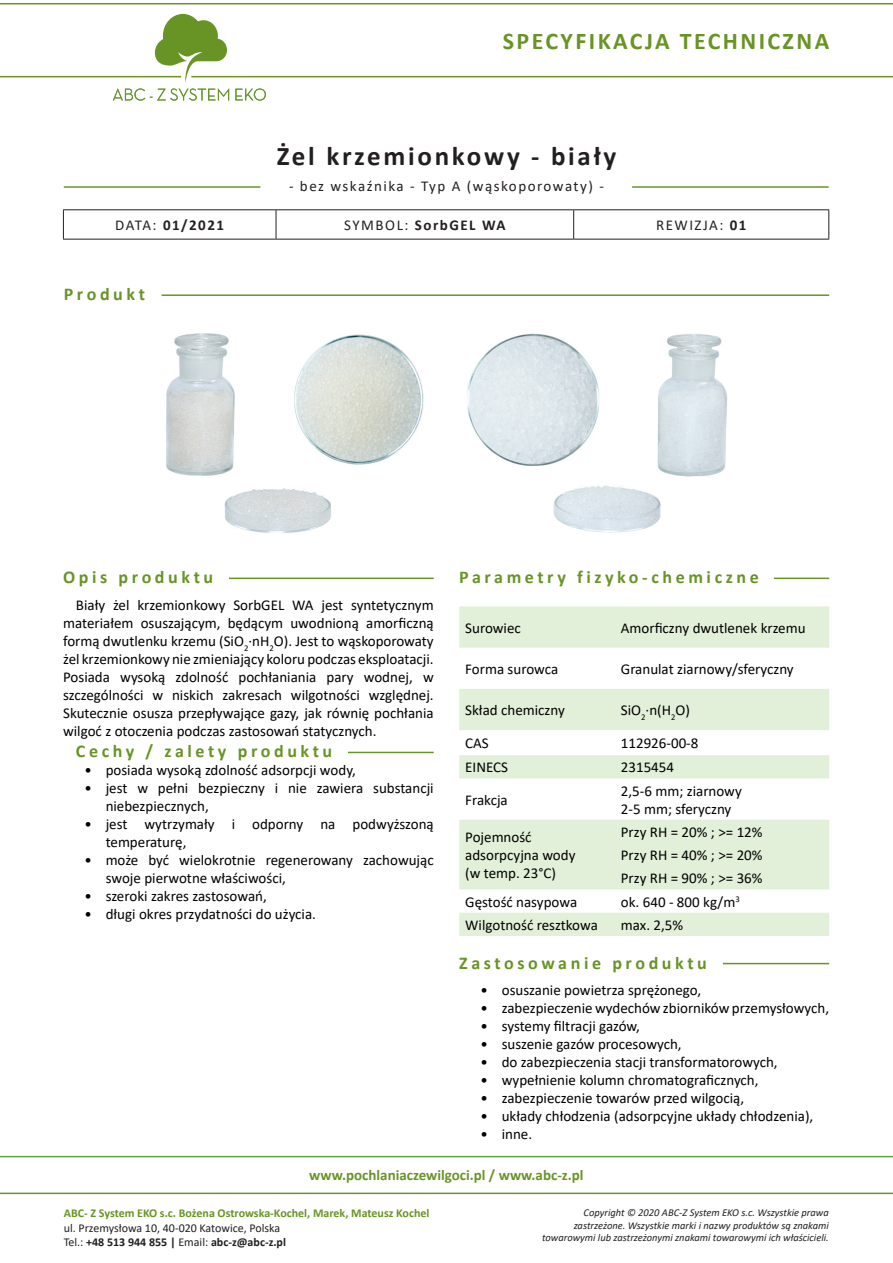
<style>
.page{position:relative;width:893px;height:1263px;background:#fff}
.page>*{position:absolute;margin:0;border:0;box-sizing:border-box;transform-origin:0 0}
.Nazwa{font:700 27px "Calibri";letter-spacing:.1em;color:#231f20}
.t1{font:700 24px "Calibri";letter-spacing:.1em;color:#689425}
.Nagłówek_h1{font:700 18px "Calibri";letter-spacing:.2em;color:#689425}
.Tekst_-_czarny{font:700 18px "Calibri";letter-spacing:.2em;color:#689425}
.Tekst_-_czarny-2{font:15px/18px "Calibri";color:#000}
.tekst_tabele{font:15px/18px "Calibri";color:#000}
.t2{font:700 15px "Calibri";color:#689425}
.Nazwa-2{font:15px "Calibri";letter-spacing:.1em;color:#231f20}
.Opisy_tabel{font:700 15px "Calibri";letter-spacing:.1em;color:#231f20}
.Opisy_tabel-2{font:15px "Calibri";letter-spacing:.1em;color:#231f20}
.t3{font:12px/14.4px "Calibri";color:#231f20}
.t4{font:700 12px "Calibri";color:#689425}
.t5{font:italic 10.5px/12.6px "Calibri";color:#231f20;text-align:right}
.s1{font-weight:400}
.s2{font-weight:700}
</style>
<div class="page">
<svg style="left:113px;top:14px;width:153px;height:87px"></svg>
<hr style="left:0;top:76px;width:181px;height:1px;background:#689425">
<hr style="left:191px;top:76px;width:702px;height:1px;background:#689425">
<hr style="left:0;top:3px;width:893px;height:1px;background:#689425">
<hr style="left:0;top:1156px;width:893px;height:1px;background:#64a14a">
<hr style="left:0;top:1192px;width:893px;height:2px;background:#689425">
<hr style="left:63px;top:209px;width:213px;height:1px;background:#231f20">
<svg style="left:63px;top:210px;width:1px;height:29px"></svg>
<hr style="left:276px;top:209px;width:298px;height:1px;background:#231f20">
<svg style="left:276px;top:210px;width:1px;height:29px"></svg>
<hr style="left:574px;top:209px;width:255px;height:1px;background:#231f20">
<svg style="left:573px;top:210px;width:1px;height:29px"></svg>
<svg style="left:828px;top:210px;width:1px;height:29px"></svg>
<hr style="left:63px;top:239px;width:213px;height:1px;background:#231f20">
<hr style="left:276px;top:239px;width:298px;height:1px;background:#231f20">
<hr style="left:574px;top:239px;width:255px;height:1px;background:#231f20">
<hr style="left:162px;top:294px;width:667px;height:2px;background:#689425">
<hr style="left:229px;top:578px;width:205px;height:1px;background:#689425">
<hr style="left:348px;top:752px;width:86px;height:1px;background:#689425">
<img style="left:166px;top:333px;width:561px;height:200px">
<hr style="left:774px;top:578px;width:55px;height:1px;background:#689425">
<hr style="left:723px;top:963px;width:106px;height:1px;background:#689425">
<svg style="left:459px;top:606px;width:370px;height:283px;fill:#e2f0d9"></svg>
<div style="left:459px;top:913px;width:370px;height:23px;background:#e2f0d9"></div>
<hr style="left:64px;top:186px;width:196px;height:2px;background:#689425">
<hr style="left:632px;top:186px;width:197px;height:2px;background:#689425">
<h2 class="t1" style="left:503px;top:24px;width:328px">SPECYFIKACJA TECHNICZNA</h2>
<p class="Nazwa" style="left:277px;top:137px;width:341px">Żel krzemionkowy - biały</p>
<p class="Nazwa-2" style="left:289px;top:176px;width:316px">- bez wskaźnika - Typ A (wąskoporowaty) -</p>
<p class="Opisy_tabel" style="left:115px;top:214px;width:110px"><span class="s1">DATA:</span> 01/2021</p>
<p class="Opisy_tabel" style="left:344px;top:214px;width:163px"><span class="s1">SYMBOL:</span> SorbGEL WA</p>
<p class="Opisy_tabel-2" style="left:656px;top:215px;width:92px">REWIZJA: <span class="s2">01</span></p>
<p class="Nagłówek_h1" style="left:64px;top:281px;width:83px">Produkt</p>
<p class="Nagłówek_h1" style="left:63px;top:565px;width:152px">Opis produktu</p>
<p class="Tekst_-_czarny-2" style="left:63px;top:595px;width:372px;text-align:justify;text-indent:13px">Biały żel krzemionkowy SorbGEL WA jest syntetycznym materiałem osuszającym, będącym uwodnioną amorficzną formą dwutlenku krzemu (SiO<sub>2</sub>·nH<sub>2</sub>O). Jest to wąskoporowaty żel krzemionkowy nie zmieniający koloru podczas eksploatacji.<br>Posiada wysoką zdolność pochłaniania pary wodnej, w szczególności w niskich zakresach wilgotności względnej.<br>Skutecznie osusza przepływające gazy, jak równię pochłania wilgoć z otoczenia podczas zastosowań statycznych.</p>
<p class="Tekst_-_czarny" style="left:76px;top:739px;width:258px">Cechy / zalety produktu</p>
<p class="Tekst_-_czarny-2" style="left:84px;top:761px;width:273px">• posiada wysoką zdolność adsorpcji wody,</p>
<p class="Tekst_-_czarny-2" style="left:106px;top:779px;width:330px;text-indent:-21px">• jest w pełni bezpieczny i nie zawiera substancji niebezpiecznych,</p>
<p class="Tekst_-_czarny-2" style="left:106px;top:815px;width:330px;text-indent:-21px">• jest wytrzymały i odporny na podwyższoną temperaturę,</p>
<p class="Tekst_-_czarny-2" style="left:106px;top:851px;width:330px;text-indent:-21px">• może być wielokrotnie regenerowany zachowując swoje pierwotne właściwości,</p>
<p class="Tekst_-_czarny-2" style="left:84px;top:887px;width:184px">• szeroki zakres zastosowań,</p>
<p class="Tekst_-_czarny-2" style="left:84px;top:905px;width:233px">• długi okres przydatności do użycia.</p>
<p class="Nagłówek_h1" style="left:459px;top:565px;width:301px">Parametry fizyko-chemiczne</p>
<p class="tekst_tabele" style="left:465px;top:618px;width:57px">Surowiec</p>
<p class="tekst_tabele" style="left:621px;top:618px;width:186px">Amorficzny dwutlenek krzemu</p>
<p class="tekst_tabele" style="left:465px;top:659px;width:94px">Forma surowca</p>
<p class="tekst_tabele" style="left:621px;top:659px;width:174px">Granulat ziarnowy/sferyczny</p>
<p class="tekst_tabele" style="left:465px;top:701px;width:101px">Skład chemiczny</p>
<p class="tekst_tabele" style="left:621px;top:701px;width:71px">SiO<sub>2</sub>·n(H<sub>2</sub>O)</p>
<p class="tekst_tabele" style="left:465px;top:734px;width:25px">CAS</p>
<p class="tekst_tabele" style="left:621px;top:734px;width:79px">112926-00-8</p>
<p class="tekst_tabele" style="left:465px;top:758px;width:44px">EINECS</p>
<p class="tekst_tabele" style="left:621px;top:758px;width:55px">2315454</p>
<p class="tekst_tabele" style="left:465px;top:790px;width:44px">Frakcja</p>
<p class="tekst_tabele" style="left:621px;top:781px;width:123px">2,5-6 mm; ziarnowy<br>2-5 mm; sferyczny</p>
<p class="tekst_tabele" style="left:465px;top:828px;width:112px">Pojemność adsorpcyjna wody (w temp. 23°C)</p>
<p class="tekst_tabele" style="left:621px;top:823px;width:143px">Przy RH = 20% ; &gt;= 12%</p>
<p class="tekst_tabele" style="left:621px;top:846px;width:143px">Przy RH = 40% ; &gt;= 20%</p>
<p class="tekst_tabele" style="left:621px;top:869px;width:143px">Przy RH = 90% ; &gt;= 36%</p>
<p class="tekst_tabele" style="left:465px;top:892px;width:113px">Gęstość nasypowa</p>
<p class="tekst_tabele" style="left:621px;top:892px;width:120px">ok. 640 - 800 kg/m<sup>3</sup></p>
<p class="tekst_tabele" style="left:465px;top:916px;width:134px">Wilgotność resztkowa</p>
<p class="tekst_tabele" style="left:621px;top:916px;width:64px">max. 2,5%</p>
<p class="Nagłówek_h1" style="left:459px;top:950px;width:249px">Zastosowanie produktu</p>
<p class="Tekst_-_czarny-2" style="left:480px;top:981px;width:222px">• osuszanie powietrza sprężonego,</p>
<p class="Tekst_-_czarny-2" style="left:480px;top:999px;width:350px">• zabezpieczenie wydechów zbiorników przemysłowych,</p>
<p class="Tekst_-_czarny-2" style="left:480px;top:1017px;width:161px">• systemy filtracji gazów,</p>
<p class="Tekst_-_czarny-2" style="left:480px;top:1035px;width:203px">• suszenie gazów procesowych,</p>
<p class="Tekst_-_czarny-2" style="left:480px;top:1053px;width:299px">• do zabezpieczenia stacji transformatorowych,</p>
<p class="Tekst_-_czarny-2" style="left:480px;top:1071px;width:280px">• wypełnienie kolumn chromatograficznych,</p>
<p class="Tekst_-_czarny-2" style="left:480px;top:1089px;width:265px">• zabezpieczenie towarów przed wilgocią,</p>
<p class="Tekst_-_czarny-2" style="left:480px;top:1107px;width:334px">• układy chłodzenia (adsorpcyjne układy chłodzenia),</p>
<p class="Tekst_-_czarny-2" style="left:480px;top:1125px;width:53px">• inne.</p>
<p class="t2" style="left:309px;top:1164px;width:276px">www.pochlaniaczewilgoci.pl / www.abc-z.pl</p>
<p class="t4" style="left:64px;top:1205px;width:367px">ABC- Z System EKO s.c. Bożena Ostrowska-Kochel, Marek, Mateusz Kochel</p>
<p class="t3" style="left:64px;top:1220px;width:224px">ul. Przemysłowa 10, 40-020 Katowice, Polska<br>Tel.: <span class="s2">+48 513 944 855 |</span> Email: <span class="s2">abc-z@abc-z.pl</span></p>
<p class="t5" style="left:542px;top:1206px;width:288px">Copyright © 2020 ABC-Z System EKO s.c. Wszystkie prawa zastrzeżone. Wszystkie marki i nazwy produktów są znakami towarowymi lub zastrzeżonymi znakami towarowymi ich właścicieli.</p>
</div>
